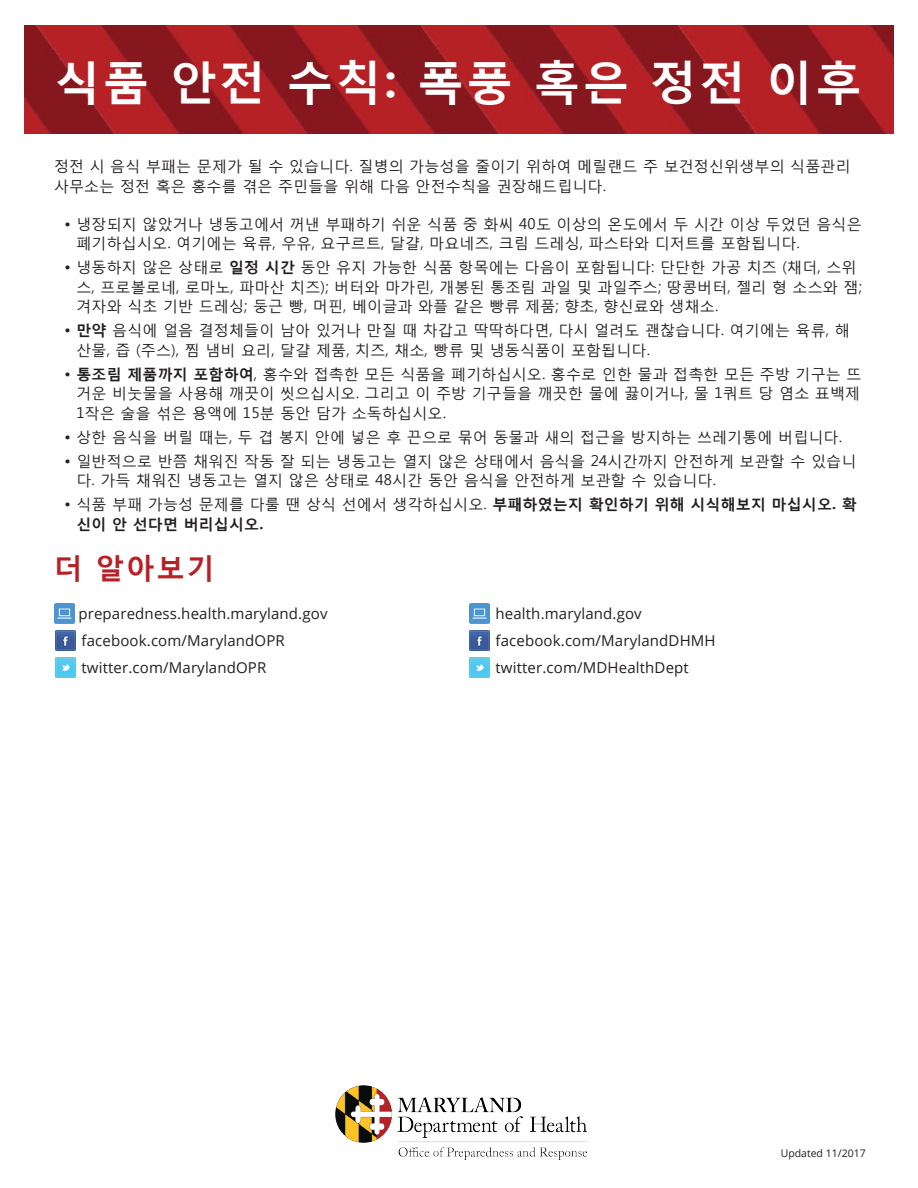
<style>
.page{position:relative;width:918px;height:1188px;background:#fff}
.page>*{position:absolute;margin:0;border:0;box-sizing:border-box;transform-origin:0 0}
.t1{font:700 46.5px "Malgun Gothic";letter-spacing:.05em;color:#fff}
.t2{font:700 28.5px "Malgun Gothic";color:#b72025}
.t3{font:15px/19.5px "Malgun Gothic";letter-spacing:.01em;color:#231f20}
.t4{font:15px "Open Sans";letter-spacing:.01em;color:#231f20}
.t5{font:700 15px/19.5px "Malgun Gothic";letter-spacing:.01em;color:#231f20}
.t6{font:10.5px "Open Sans";color:#231f20}
.s1{font-weight:700}
.s2{font-weight:400}
</style>
<div class="page">
<img style="left:335px;top:1086px;width:253px;height:74px">
<img style="left:25px;top:26px;width:868px;height:107px">
<img style="left:54px;top:604px;width:20px;height:20px">
<img style="left:56px;top:631px;width:20px;height:20px">
<img style="left:56px;top:658px;width:20px;height:20px">
<img style="left:470px;top:604px;width:20px;height:20px">
<img style="left:470px;top:631px;width:20px;height:20px">
<img style="left:470px;top:658px;width:20px;height:20px">
<p class="t1" style="left:54px;top:53px;width:809px">식품 안전 수칙: 폭풍 혹은 정전 이후</p>
<p class="t3" style="left:54px;top:156px;width:798px">정전 시 음식 부패는 문제가 될 수 있습니다. 질병의 가능성을 줄이기 위하여 메릴랜드 주 보건정신위생부의 식품관리 사무소는 정전 혹은 홍수를 겪은 주민들을 위해 다음 안전수칙을 권장해드립니다.</p>
<p class="t3" style="left:76px;top:214px;width:787px;text-indent:-12px">• 냉장되지 않았거나 냉동고에서 꺼낸 부패하기 쉬운 식품 중 화씨 40도 이상의 온도에서 두 시간 이상 두었던 음식은 폐기하십시오. 여기에는 육류, 우유, 요구르트, 달걀, 마요네즈, 크림 드레싱, 파스타와 디저트를 포함됩니다.</p>
<p class="t3" style="left:76px;top:257px;width:787px;text-indent:-12px">• 냉동하지 않은 상태로 <span class="s1">일정 시간</span> 동안 유지 가능한 식품 항목에는 다음이 포함됩니다: 단단한 가공 치즈 (채더, 스위 스, 프로볼로네, 로마노, 파마산 치즈); 버터와 마가린, 개봉된 통조림 과일 및 과일주스; 땅콩버터, 젤리 형 소스와 잼; 겨자와 식초 기반 드레싱; 둥근 빵, 머핀, 베이글과 와플 같은 빵류 제품; 향초, 향신료와 생채소.</p>
<p class="t3" style="left:76px;top:320px;width:775px;text-indent:-12px"><span class="s1">• 만약</span> 음식에 얼음 결정체들이 남아 있거나 만질 때 차갑고 딱딱하다면, 다시 얼려도 괜찮습니다. 여기에는 육류, 해 산물, 즙 (주스), 찜 냄비 요리, 달걀 제품, 치즈, 채소, 빵류 및 냉동식품이 포함됩니다.</p>
<p class="t3" style="left:76px;top:364px;width:787px;text-align:justify;text-indent:-12px"><span class="s1">• 통조림 제품까지 포함하여</span>, 홍수와 접촉한 모든 식품을 폐기하십시오. 홍수로 인한 물과 접촉한 모든 주방 기구는 뜨 거운 비눗물을 사용해 깨끗이 씻으십시오. 그리고 이 주방 기구들을 깨끗한 물에 끓이거나, 물 1쿼트 당 염소 표백제 1작은 술을 섞은 용액에 15분 동안 담가 소독하십시오.</p>
<p class="t3" style="left:64px;top:427px;width:779px">• 상한 음식을 버릴 때는, 두 겹 봉지 안에 넣은 후 끈으로 묶어 동물과 새의 접근을 방지하는 쓰레기통에 버립니다.</p>
<p class="t3" style="left:76px;top:451px;width:781px;text-indent:-12px">• 일반적으로 반쯤 채워진 작동 잘 되는 냉동고는 열지 않은 상태에서 음식을 24시간까지 안전하게 보관할 수 있습니 다. 가득 채워진 냉동고는 열지 않은 상태로 48시간 동안 음식을 안전하게 보관할 수 있습니다.</p>
<p class="t5" style="left:76px;top:494px;width:782px;text-indent:-12px"><span class="s2">• 식품 부패 가능성 문제를 다룰 땐 상식 선에서 생각하십시오.</span> 부패하였는지 확인하기 위해 시식해보지 마십시오. 확 신이 안 선다면 버리십시오.</p>
<p class="t2" style="left:54px;top:550px;width:163px">더 알아보기</p>
<p class="t4" style="left:78px;top:604px;width:251px">preparedness.health.maryland.gov</p>
<p class="t4" style="left:82px;top:631px;width:205px">facebook.com/MarylandOPR</p>
<p class="t4" style="left:82px;top:658px;width:186px">twitter.com/MarylandOPR</p>
<p class="t4" style="left:496px;top:604px;width:148px">health.maryland.gov</p>
<p class="t4" style="left:496px;top:631px;width:222px">facebook.com/MarylandDHMH</p>
<p class="t4" style="left:496px;top:658px;width:195px">twitter.com/MDHealthDept</p>
<p class="t6" style="left:781px;top:1146px;width:87px">Updated 11/2017</p>
</div>
